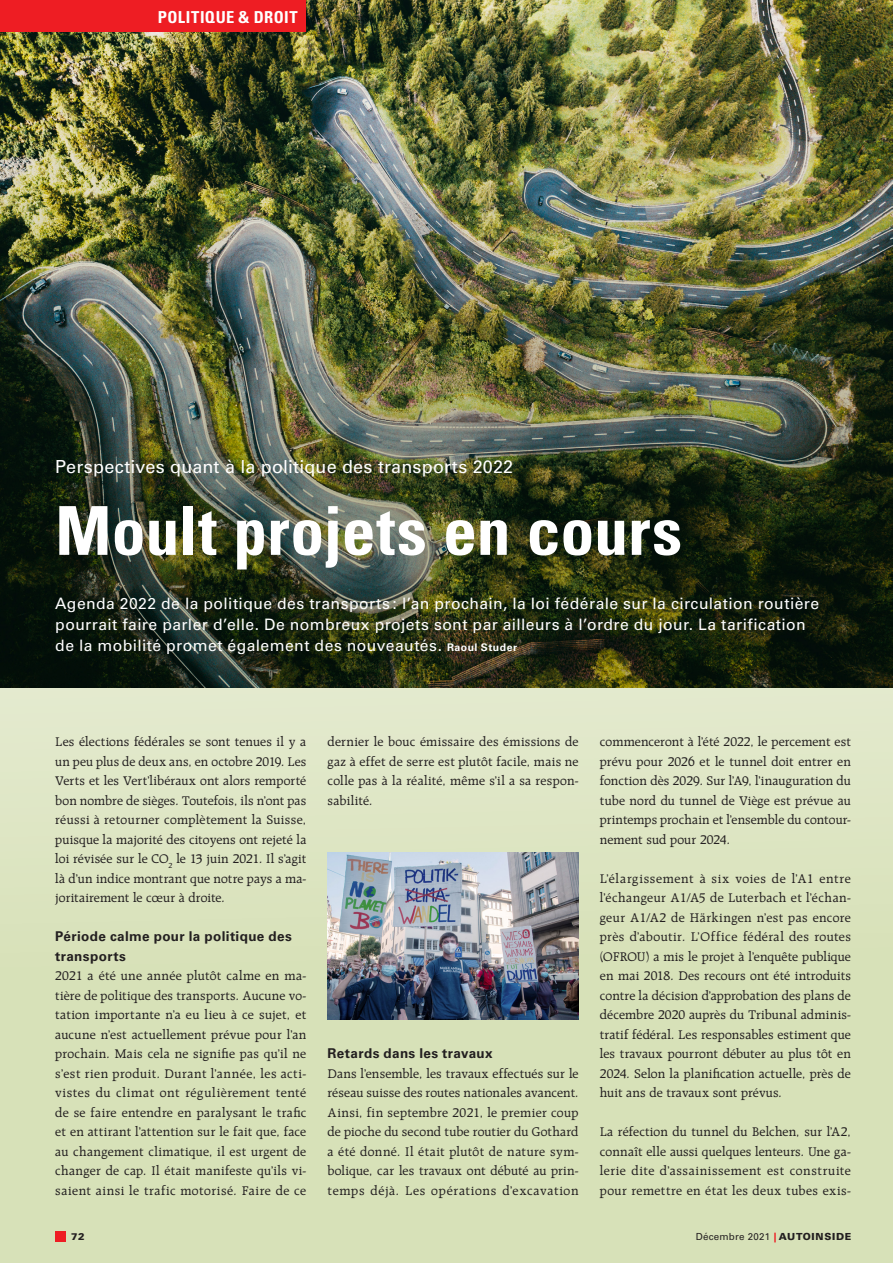
<style>
.page{position:relative;width:893px;height:1263px;background:#fff}
.page>*{position:absolute;margin:0;border:0;box-sizing:border-box;transform-origin:0 0}
._02_Titel_45PT{font:700 condensed 67.5px "Univers LT Std";color:#fff}
._01_Kopfzeile{font:18px "Univers LT Std";letter-spacing:.01em;color:#fff}
.t1{font:700 condensed 16.5px "Univers LT Std";letter-spacing:.03em;color:#fff}
._03_Lead{font:15.75px/21px "Univers LT Std";letter-spacing:.025em;color:#fff}
._05_Lauftext{font:13.5px/19.5px "Raleigh LT Std";letter-spacing:.02em;color:#231f20;text-align:justify}
._06_Zwischentitel_sc{font:700 13.5px/19.5px "Univers LT Std";letter-spacing:.025em;color:#231f20}
.t2{font:9.75px "Univers LT Std";letter-spacing:.025em;color:#231f20}
.t3{font:900 9.75px "Univers LT Std";color:#231f20}
.s1{font-weight:700;font-size:10.5px}
.s2{font-weight:900;color:#ee1d23}
.s3{font-weight:900}
</style>
<div class="page">
<svg style="left:0;top:688px;width:893px;height:575px;background:#dae3bd"></svg>
<img style="left:0;top:0;width:893px;height:688px">
<img style="left:328px;top:852px;width:251px;height:167px">
<div style="left:0;top:0;width:306px;height:32px;background:#ee1d23"></div>
<div style="left:55px;top:1231px;width:11px;height:11px;background:#ee1d23"></div>
<p class="t1" style="left:158px;top:7px;width:141px">POLITIQUE &amp; DROIT</p>
<p class="_01_Kopfzeile" style="left:55px;top:456px;width:459px">Perspectives quant à la politique des transports 2022</p>
<p class="_02_Titel_45PT" style="left:55px;top:489px;width:628px">Moult projets en cours</p>
<p class="_03_Lead" style="left:55px;top:593px;width:765px">Agenda 2022 de la politique des transports : l’an prochain, la loi fédérale sur la circulation routière pourrait faire parler d’elle. De nombreux projets sont par ailleurs à l’ordre du jour. La tarification de la mobilité promet également des nouveautés. <span class="s1">Raoul Studer</span></p>
<p class="_05_Lauftext" style="left:55px;top:732px;width:253px">Les élections fédérales se sont tenues il y a un peu plus de deux ans, en octobre 2019. Les Verts et les Vert’libéraux ont alors remporté bon nombre de sièges. Toutefois, ils n’ont pas réussi à retourner complètement la Suisse, puisque la majorité des citoyens ont rejeté la loi révisée sur le CO<sub>2</sub> le 13 juin 2021. Il s’agit là d’un indice montrant que notre pays a ma&shy;joritairement le cœur à droite.</p>
<p class="_06_Zwischentitel_sc" style="left:55px;top:927px;width:238px">Période calme pour la politique des transports</p>
<p class="_05_Lauftext" style="left:55px;top:966px;width:253px">2021 a été une année plutôt calme en ma&shy;tière de politique des transports. Aucune vo&shy;tation importante n’a eu lieu à ce sujet, et aucune n’est actuellement prévue pour l’an prochain. Mais cela ne signifie pas qu’il ne s’est rien produit. Durant l’année, les acti&shy;vistes du climat ont régulièrement tenté de se faire entendre en paralysant le trafic et en attirant l’attention sur le fait que, face au changement climatique, il est urgent de changer de cap. Il était manifeste qu’ils vi&shy;saient ainsi le trafic motorisé. Faire de ce</p>
<p class="_05_Lauftext" style="left:328px;top:732px;width:253px">dernier le bouc émissaire des émissions de gaz à effet de serre est plutôt facile, mais ne colle pas à la réalité, même s’il a sa respon&shy;sabilité.</p>
<p class="_06_Zwischentitel_sc" style="left:328px;top:1044px;width:167px">Retards dans les travaux</p>
<p class="_05_Lauftext" style="left:328px;top:1064px;width:253px">Dans l’ensemble, les travaux effectués sur le réseau suisse des routes nationales avancent.<br>Ainsi, fin septembre 2021, le premier coup de pioche du second tube routier du Gothard a été donné. Il était plutôt de nature sym&shy;bolique, car les travaux ont débuté au prin&shy;temps déjà. Les opérations d’excavation</p>
<p class="_05_Lauftext" style="left:600px;top:732px;width:253px">commenceront à l’été 2022, le percement est prévu pour 2026 et le tunnel doit entrer en fonction dès 2029. Sur l’A9, l’inauguration du tube nord du tunnel de Viège est prévue au printemps prochain et l’ensemble du contour&shy;nement sud pour 2024.</p>
<p class="_05_Lauftext" style="left:600px;top:869px;width:253px">L’élargissement à six voies de l’A1 entre l’échangeur A1/A5 de Luterbach et l’échan&shy;geur A1/A2 de Härkingen n’est pas encore près d’aboutir. L’Office fédéral des routes (OFROU) a mis le projet à l’enquête publique en mai 2018. Des recours ont été introduits contre la décision d’approbation des plans de décembre 2020 auprès du Tribunal adminis&shy;tratif fédéral. Les responsables estiment que les travaux pourront débuter au plus tôt en 2024. Selon la planification actuelle, près de huit ans de travaux sont prévus.</p>
<p class="_05_Lauftext" style="left:600px;top:1122px;width:253px">La réfection du tunnel du Belchen, sur l’A2, connaît elle aussi quelques lenteurs. Une ga&shy;lerie dite d’assainissement est construite pour remettre en état les deux tubes exis-</p>
<p class="t3" style="left:71px;top:1231px;width:15px">72</p>
<p class="t2" style="left:696px;top:1231px;width:157px">Décembre 2021 <span class="s2">|</span> <span class="s3">AUTOINSIDE</span></p>
</div>
